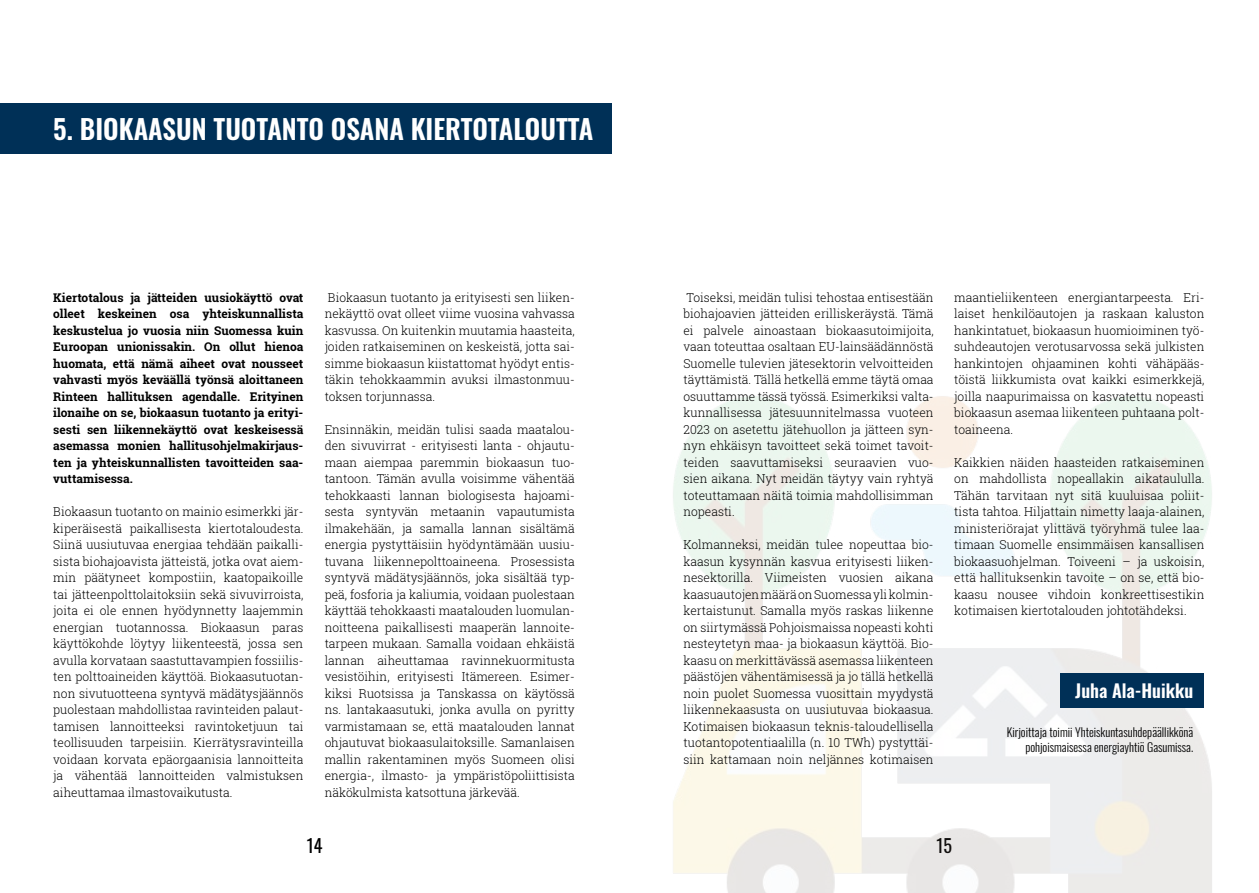
<style>
.page{position:relative;width:1259px;height:893px;background:#fff}
.page>*{position:absolute;margin:0;border:0;box-sizing:border-box;transform-origin:0 0}
.t1{font:600 27px "Oswald";color:#fff}
.t2{font:600 18px "Oswald";color:#fff}
.t3{font:18px "Oswald";color:#000}
.t4{font:300 12.3px/16.5px "Roboto Slab";color:#000;text-align:justify}
.t5{font:700 12px/16.5px "Roboto Slab";color:#000;text-align:justify}
.t6{font:300 12px/14.4px "Oswald";color:#000;text-align:right}
</style>
<div class="page">
<img style="left:673px;top:396px;width:539px;height:497px">
<div style="left:0;top:103px;width:611px;height:51px;background:#003057"></div>
<div style="left:1060px;top:674px;width:144px;height:34px;background:#003057"></div>
<h1 class="t1" style="left:53px;top:115px;width:541px">5. BIOKAASUN TUOTANTO OSANA KIERTOTALOUTTA</h1>
<p class="t5" style="left:53px;top:289px;width:252px">Kiertotalous ja jätteiden uusiokäyttö ovat olleet keskeinen osa yhteiskunnallista keskustelua jo vuosia niin Suomessa kuin Euroopan unionissakin. On ollut hienoa huomata, että nämä aiheet ovat nousseet vahvasti myös keväällä työnsä aloittaneen Rinteen hallituksen agendalle. Erityinen ilonaihe on se, biokaasun tuotanto ja erityi&shy;sesti sen liikennekäyttö ovat keskeisessä asemassa monien hallitusohjelmakirjaus&shy;ten ja yhteiskunnallisten tavoitteiden saa&shy;vuttamisessa.</p>
<p class="t4" style="left:53px;top:503px;width:252px">Biokaasun tuotanto on mainio esimerkki jär&shy;kiperäisestä paikallisesta kiertotaloudesta.<br>Siinä uusiutuvaa energiaa tehdään paikalli&shy;sista biohajoavista jätteistä, jotka ovat aiem&shy;min päätyneet kompostiin, kaatopaikoille tai jätteenpolttolaitoksiin sekä sivuvirroista, joita ei ole ennen hyödynnetty laajemmin energian tuotannossa. Biokaasun paras käyttökohde löytyy liikenteestä, jossa sen avulla korvataan saastuttavampien fossiilis&shy;ten polttoaineiden käyttöä. Biokaasutuotan&shy;non sivutuotteena syntyvä mädätysjäännös puolestaan mahdollistaa ravinteiden palaut&shy;tamisen lannoitteeksi ravintoketjuun tai teollisuuden tarpeisiin. Kierrätysravinteilla voidaan korvata epäorgaanisia lannoitteita ja vähentää lannoitteiden valmistuksen aiheuttamaa ilmastovaikutusta.</p>
<p class="t4" style="left:325px;top:288px;width:252px">Biokaasun tuotanto ja erityisesti sen liiken&shy;nekäyttö ovat olleet viime vuosina vahvassa kasvussa. On kuitenkin muutamia haasteita, joiden ratkaiseminen on keskeistä, jotta sai&shy;simme biokaasun kiistattomat hyödyt entis&shy;täkin tehokkaammin avuksi ilmastonmuu&shy;toksen torjunnassa.</p>
<p class="t4" style="left:325px;top:420px;width:252px">Ensinnäkin, meidän tulisi saada maatalou&shy;den sivuvirrat - erityisesti lanta - ohjautu&shy;maan aiempaa paremmin biokaasun tuo&shy;tantoon. Tämän avulla voisimme vähentää tehokkaasti lannan biologisesta hajoami&shy;sesta syntyvän metaanin vapautumista ilmakehään, ja samalla lannan sisältämä energia pystyttäisiin hyödyntämään uusiu&shy;tuvana liikennepolttoaineena. Prosessista syntyvä mädätysjäännös, joka sisältää typ&shy;peä, fosforia ja kaliumia, voidaan puolestaan käyttää tehokkaasti maatalouden luomulan&shy;noitteena paikallisesti maaperän lannoite&shy;tarpeen mukaan. Samalla voidaan ehkäistä lannan aiheuttamaa ravinnekuormitusta vesistöihin, erityisesti Itämereen. Esimer&shy;kiksi Ruotsissa ja Tanskassa on käytössä ns. lantakaasutuki, jonka avulla on pyritty varmistamaan se, että maatalouden lannat ohjautuvat biokaasulaitoksille. Samanlaisen mallin rakentaminen myös Suomeen olisi energia-, ilmasto- ja ympäristöpoliittisista näkökulmista katsottuna järkevää.</p>
<p class="t4" style="left:683px;top:288px;width:252px">Toiseksi, meidän tulisi tehostaa entisestään biohajoavien jätteiden erilliskeräystä. Tämä ei palvele ainoastaan biokaasutoimijoita, vaan toteuttaa osaltaan EU-lainsäädännöstä Suomelle tulevien jätesektorin velvoitteiden täyttämistä. Tällä hetkellä emme täytä omaa osuuttamme tässä työssä. Esimerkiksi valta&shy;kunnallisessa jätesuunnitelmassa vuoteen 2023 on asetettu jätehuollon ja jätteen syn&shy;nyn ehkäisyn tavoitteet sekä toimet tavoit&shy;teiden saavuttamiseksi seuraavien vuo&shy;sien aikana. Nyt meidän täytyy vain ryhtyä toteuttamaan näitä toimia mahdollisimman nopeasti.</p>
<p class="t4" style="left:683px;top:536px;width:252px">Kolmanneksi, meidän tulee nopeuttaa bio&shy;kaasun kysynnän kasvua erityisesti liiken&shy;nesektorilla. Viimeisten vuosien aikana kaasuautojen määrä on Suomessa yli kolmin&shy;kertaistunut. Samalla myös raskas liikenne on siirtymässä Pohjoismaissa nopeasti kohti nesteytetyn maa- ja biokaasun käyttöä. Bio&shy;kaasu on merkittävässä asemassa liikenteen päästöjen vähentämisessä ja jo tällä hetkellä noin puolet Suomessa vuosittain myydystä liikennekaasusta on uusiutuvaa biokaasua.<br>Kotimaisen biokaasun teknis-taloudellisella tuotantopotentiaalilla (n. 10 TWh) pystyttäi&shy;siin kattamaan noin neljännes kotimaisen</p>
<p class="t4" style="left:954px;top:288px;width:252px">maantieliikenteen energiantarpeesta. Eri&shy;laiset henkilöautojen ja raskaan kaluston hankintatuet, biokaasun huomioiminen työ&shy;suhdeautojen verotusarvossa sekä julkisten hankintojen ohjaaminen kohti vähäpääs&shy;töistä liikkumista ovat kaikki esimerkkejä, joilla naapurimaissa on kasvatettu nopeasti biokaasun asemaa liikenteen puhtaana polt&shy;toaineena.</p>
<p class="t4" style="left:954px;top:453px;width:252px">Kaikkien näiden haasteiden ratkaiseminen on mahdollista nopeallakin aikataululla.<br>Tähän tarvitaan nyt sitä kuuluisaa poliit&shy;tista tahtoa. Hiljattain nimetty laaja-alainen, ministeriörajat ylittävä työryhmä tulee laa&shy;timaan Suomelle ensimmäisen kansallisen biokaasuohjelman. Toiveeni – ja uskoisin, että hallituksenkin tavoite – on se, että bio&shy;kaasu nousee vihdoin konkreettisestikin kotimaisen kiertotalouden johtotähdeksi.</p>
<h2 class="t2" style="left:1075px;top:681px;width:119px">Juha Ala-Huikku</h2>
<p class="t6" style="left:1006px;top:724px;width:188px">Kirjoittaja toimii Yhteiskuntasuhdepäällikkönä pohjoismaisessa energiayhtiö Gasumissa.</p>
<h2 class="t3" style="left:307px;top:830px;width:17px">14</h2>
<h2 class="t3" style="left:936px;top:830px;width:17px">15</h2>
</div>
